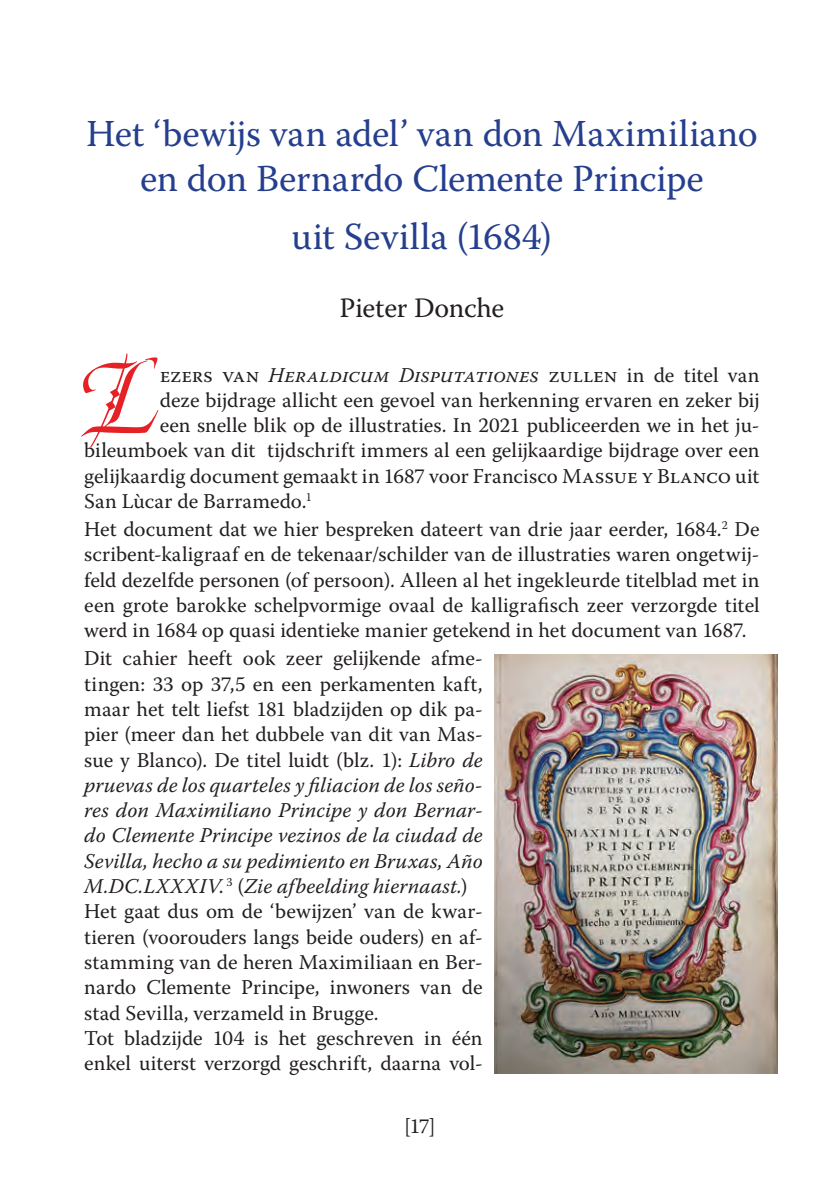
<style>
.page{position:relative;width:839px;height:1188px;background:#fff}
.page>*{position:absolute;margin:0;border:0;box-sizing:border-box;transform-origin:0 0}
.t1{font:78.4px "Kings Quest";color:#e52125}
.t2{font:38px/45.6px "Warnock Pro";color:#253f8e;text-align:center}
.t3{font:28px "Warnock Pro";color:#231f20}
.t4{font:21px/25.2px "Warnock Pro";letter-spacing:-.005em;color:#231f20;text-align:justify}
.s1{font-style:italic}
</style>
<div class="page">
<img style="left:494px;top:655px;width:282px;height:419px">
<h2 class="t2" style="left:86px;top:110px;width:672px">Het ‘bewijs van adel’ van don Maximiliano en don Bernardo Clemente Principe</h2>
<h2 class="t2" style="left:291px;top:213px;width:262px">uit Sevilla (1684)</h2>
<h3 class="t3" style="left:339px;top:291px;width:166px">Pieter Donche</h3>
<h1 class="t1" style="left:84px;top:339px;width:74px">L</h1>
<p class="t4" style="left:160px;top:362px;width:601px">ezers van <span class="s1">Heraldicum Disputationes</span> zullen in de titel van</p>
<p class="t4" style="left:160px;top:387px;width:601px">deze bijdrage allicht een gevoel van herkenning ervaren en zeker bij</p>
<p class="t4" style="left:160px;top:412px;width:601px">een snelle blik op de illustraties. In 2021 publiceerden we in het ju-</p>
<p class="t4" style="left:84px;top:438px;width:676px">bileumboek van dit tijdschrift immers al een gelijkaardige bijdrage over een</p>
<p class="t4" style="left:84px;top:463px;width:676px">gelijkaardig document gemaakt in 1687 voor Francisco Massue y Blanco uit</p>
<p class="t4" style="left:84px;top:488px;width:229px">San Lùcar de Barramedo.<sup>1</sup></p>
<p class="t4" style="left:84px;top:516px;width:676px">Het document dat we hier bespreken dateert van drie jaar eerder, 1684.<sup>2</sup> De scribent-kaligraaf en de tekenaar/schilder van de illustraties waren ongetwij&shy;feld dezelfde personen (of persoon). Alleen al het ingekleurde titelblad met in een grote barokke schelpvormige ovaal de kalligrafisch zeer verzorgde titel werd in 1684 op quasi identieke manier getekend in het document van 1687.</p>
<p class="t4" style="left:84px;top:646px;width:400px;text-align:left">Dit cahier heeft ook zeer gelijkende afme&shy;tingen: 33 op 37,5 en een perkamenten kaft, maar het telt liefst 181 bladzijden op dik pa&shy;pier (meer dan het dubbele van dit van Mas&shy;sue y Blanco). De titel luidt (blz. 1): <span class="s1">Libro de pruevas de los quarteles y filiacion de los seño&shy;res don Maximiliano Principe y don Bernar&shy;do Clemente Principe vezinos de la ciudad de Sevilla, hecho a su pedimiento en Bruxas, Año M.DC.LXXXIV</span>. <sup>3</sup> (<span class="s1">Zie afbeelding hiernaast.</span>)<br>Het gaat dus om de ‘bewijzen’ van de kwar&shy;tieren (voorouders langs beide ouders) en af&shy;stamming van de heren Maximiliaan en Ber&shy;nardo Clemente Principe, inwoners van de stad Sevilla, verzameld in Brugge.<br>Tot bladzijde 104 is het geschreven in één enkel uiterst verzorgd geschrift, daarna vol-</p>
<p class="t4" style="left:404px;top:1113px;width:33px">[17]</p>
</div>
